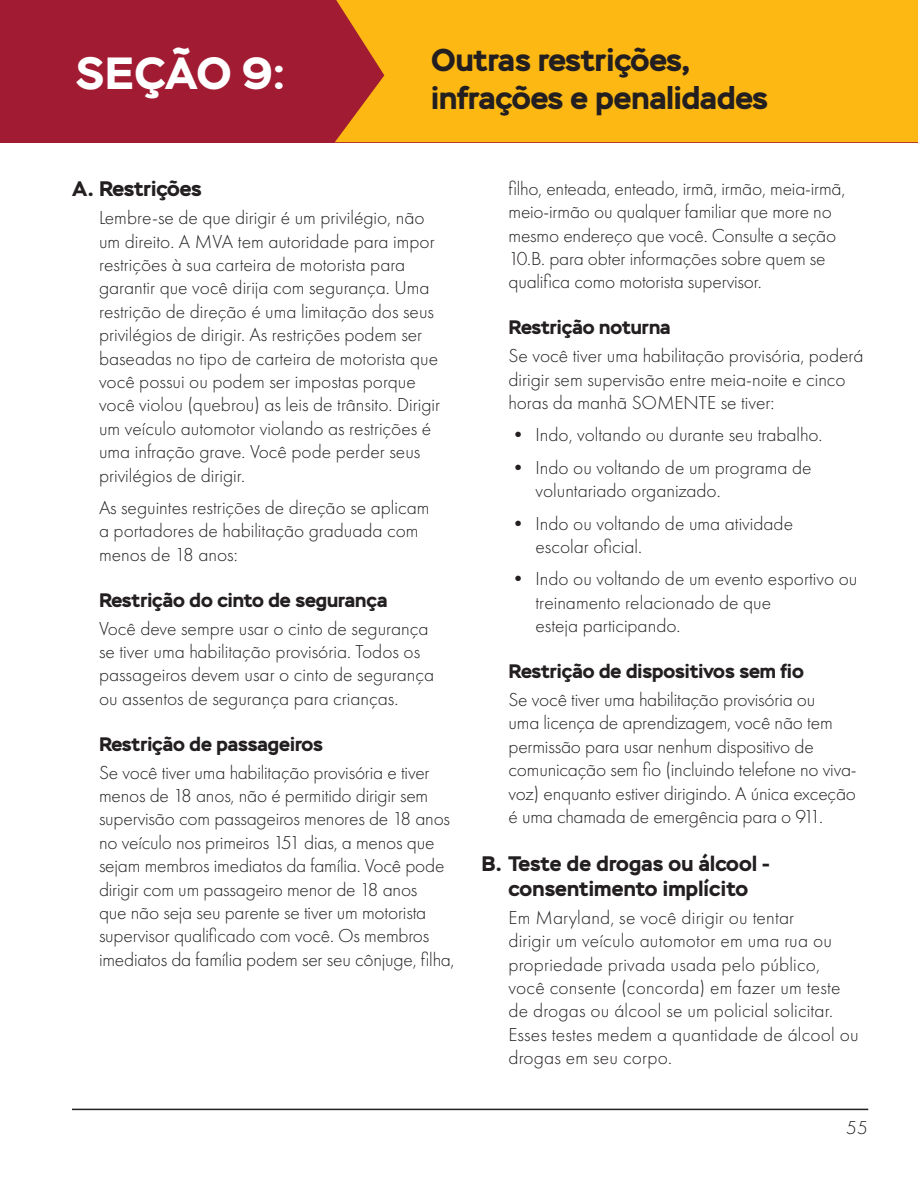
<style>
.page{position:relative;width:918px;height:1188px;background:#fff}
.page>*{position:absolute;margin:0;border:0;box-sizing:border-box;transform-origin:0 0}
.Section_Header{font:700 45px "Stem";letter-spacing:-.005em;color:#fff}
.Section_Header-2{font:700 31.5px/37.8px "Stem";color:#231f20}
.t1{font:700 21px/25.2px "Stem";letter-spacing:.01em;color:#231f20;text-align:center}
.Subsection_Text{font:300 19.5px/23.4px "Futura PT";color:#231f20}
.Subsection_No_Numbers{font:700 19.5px "Stem";color:#231f20}
</style>
<div class="page">
<hr style="left:72px;top:1109px;width:796px;height:1px;background:#231f20">
<div style="left:0;top:0;width:918px;height:142px;background:#a11b33"></div>
<div style="left:335px;top:0;width:583px;height:142px;background:#fdb813"></div>
<p class="Section_Header" style="left:76px;top:44px;width:211px">SEÇÃO 9:</p>
<p class="Section_Header-2" style="left:431px;top:41px;width:338px">Outras restrições, infrações e penalidades</p>
<p class="t1" style="left:72px;top:176px;width:131px">A. Restrições</p>
<p class="Subsection_Text" style="left:99px;top:206px;width:343px">Lembre-se de que dirigir é um privilégio, não um direito. A MVA tem autoridade para impor restrições à sua carteira de motorista para garantir que você dirija com segurança. Uma restrição de direção é uma limitação dos seus privilégios de dirigir. As restrições podem ser baseadas no tipo de carteira de motorista que você possui ou podem ser impostas porque você violou (quebrou) as leis de trânsito. Dirigir um veículo automotor violando as restrições é uma infração grave. Você pode perder seus privilégios de dirigir.</p>
<p class="Subsection_Text" style="left:99px;top:496px;width:332px">As seguintes restrições de direção se aplicam a portadores de habilitação graduada com menos de 18 anos:</p>
<p class="Subsection_No_Numbers" style="left:99px;top:587px;width:290px">Restrição do cinto de segurança</p>
<p class="Subsection_Text" style="left:99px;top:617px;width:337px">Você deve sempre usar o cinto de segurança se tiver uma habilitação provisória. Todos os passageiros devem usar o cinto de segurança ou assentos de segurança para crianças.</p>
<p class="Subsection_No_Numbers" style="left:99px;top:731px;width:225px">Restrição de passageiros</p>
<p class="Subsection_Text" style="left:99px;top:761px;width:357px">Se você tiver uma habilitação provisória e tiver menos de 18 anos, não é permitido dirigir sem supervisão com passageiros menores de 18 anos no veículo nos primeiros 151 dias, a menos que sejam membros imediatos da família. Você pode dirigir com um passageiro menor de 18 anos<br>que não seja seu parente se tiver um motorista supervisor qualificado com você. Os membros imediatos da família podem ser seu cônjuge, filha,</p>
<p class="Subsection_Text" style="left:508px;top:177px;width:338px">filho, enteada, enteado, irmã, irmão, meia-irmã, meio-irmão ou qualquer familiar que more no mesmo endereço que você. Consulte a seção 10.B. para obter informações sobre quem se qualifica como motorista supervisor.</p>
<p class="Subsection_No_Numbers" style="left:508px;top:315px;width:164px">Restrição noturna</p>
<p class="Subsection_Text" style="left:508px;top:344px;width:356px">Se você tiver uma habilitação provisória, poderá dirigir sem supervisão entre meia-noite e cinco horas da manhã SOMENTE se tiver:</p>
<p class="Subsection_Text" style="left:508px;top:423px;width:316px">• Indo, voltando ou durante seu trabalho.</p>
<p class="Subsection_Text" style="left:536px;top:456px;width:278px;text-indent:-27px">• Indo ou voltando de um programa de voluntariado organizado.</p>
<p class="Subsection_Text" style="left:536px;top:512px;width:259px;text-indent:-27px">• Indo ou voltando de uma atividade escolar oficial.</p>
<p class="Subsection_Text" style="left:536px;top:567px;width:323px;text-indent:-27px">• Indo ou voltando de um evento esportivo ou treinamento relacionado de que<br>esteja participando.</p>
<p class="Subsection_No_Numbers" style="left:508px;top:659px;width:297px">Restrição de dispositivos sem fio</p>
<p class="Subsection_Text" style="left:508px;top:688px;width:350px">Se você tiver uma habilitação provisória ou<br>uma licença de aprendizagem, você não tem permissão para usar nenhum dispositivo de comunicação sem fio (incluindo telefone no viva&shy;voz) enquanto estiver dirigindo. A única exceção é uma chamada de emergência para o 911.</p>
<p class="t1" style="left:482px;top:851px;width:290px">B. Teste de drogas ou álcool - consentimento implícito</p>
<p class="Subsection_Text" style="left:508px;top:906px;width:352px">Em Maryland, se você dirigir ou tentar<br>dirigir um veículo automotor em uma rua ou propriedade privada usada pelo público, você consente (concorda) em fazer um teste de drogas ou álcool se um policial solicitar.<br>Esses testes medem a quantidade de álcool ou drogas em seu corpo.</p>
<p class="Subsection_Text" style="left:846px;top:1116px;width:23px">55</p>
</div>
